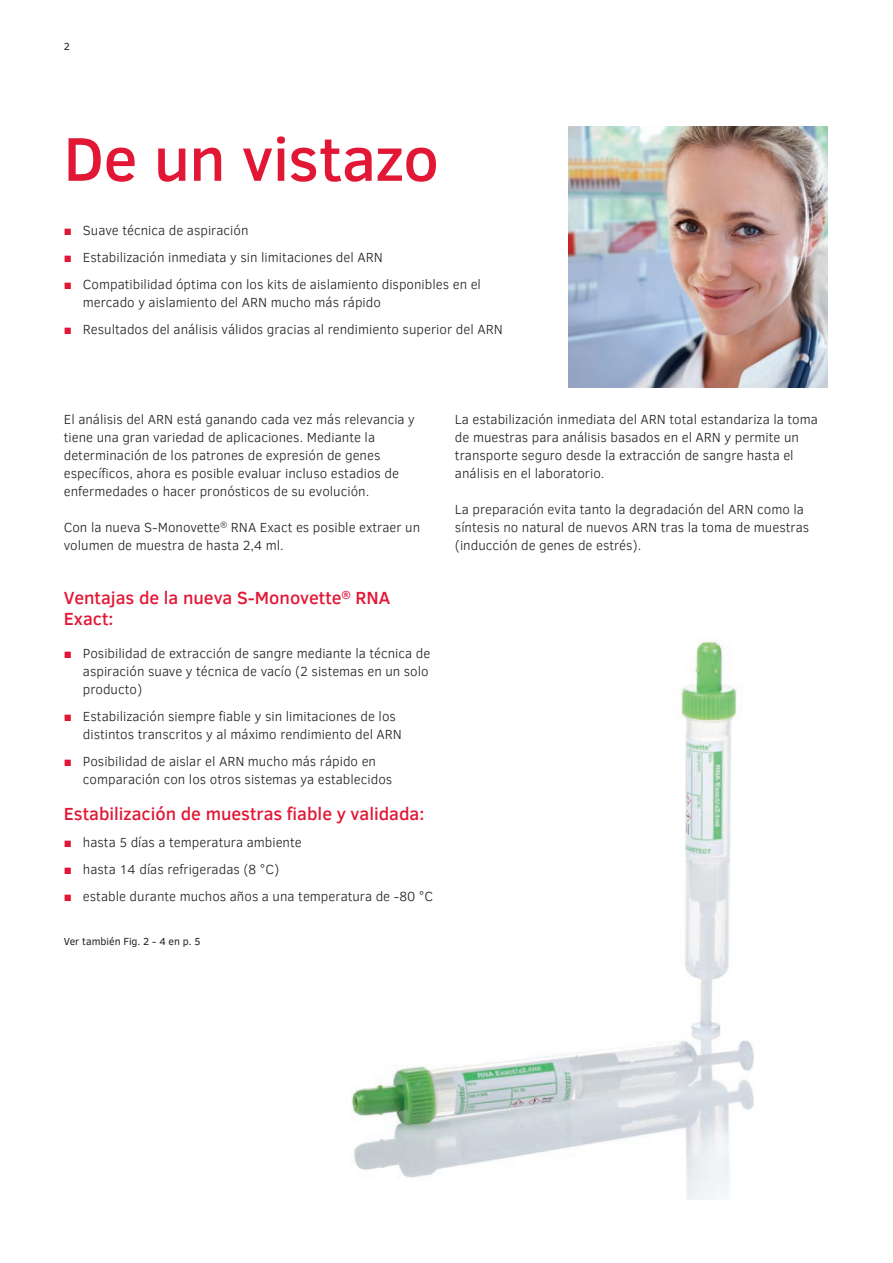
<style>
.page{position:relative;width:893px;height:1263px;background:#fff}
.page>*{position:absolute;margin:0;border:0;box-sizing:border-box;transform-origin:0 0}
.t1{font:500 63px "Clear Sans";letter-spacing:-.01em;color:#e21736}
.t2{font:500 18px/21px "Clear Sans";color:#e21736}
.t3{font:300 13.5px/18px "Clear Sans";color:#231f20}
.t4{font:10.5px "Clear Sans";color:#231f20}
.s1{font-weight:400;color:#e21736}
</style>
<div class="page">
<img style="left:351px;top:640px;width:403px;height:559px">
<img style="left:568px;top:127px;width:260px;height:261px">
<p class="t4" style="left:64px;top:39px;width:8px">2</p>
<h1 class="t1" style="left:64px;top:115px;width:377px">De un vistazo</h1>
<p class="t3" style="left:64px;top:221px;width:186px"><span class="s1">■</span> Suave técnica de aspiración</p>
<p class="t3" style="left:64px;top:248px;width:321px"><span class="s1">■</span> Estabilización inmediata y sin limitaciones del ARN</p>
<p class="t3" style="left:83px;top:275px;width:400px;text-indent:-19px"><span class="s1">■</span> Compatibilidad óptima con los kits de aislamiento disponibles en el mercado y aislamiento del ARN mucho más rápido</p>
<p class="t3" style="left:64px;top:320px;width:440px"><span class="s1">■</span> Resultados del análisis válidos gracias al rendimiento superior del ARN</p>
<p class="t3" style="left:64px;top:410px;width:353px">El análisis del ARN está ganando cada vez más relevancia y tiene una gran variedad de aplicaciones. Mediante la determinación de los patrones de expresión de genes específicos, ahora es posible evaluar incluso estadios de enfermedades o hacer pronósticos de su evolución.</p>
<p class="t3" style="left:64px;top:518px;width:358px">Con la nueva S-Monovette<sup>®</sup> RNA Exact es posible extraer un volumen de muestra de hasta 2,4 ml.</p>
<h2 class="t2" style="left:64px;top:587px;width:328px">Ventajas de la nueva S-Monovette<sup>®</sup> RNA<br>Exact:</h2>
<p class="t3" style="left:83px;top:644px;width:349px;text-indent:-19px"><span class="s1">■</span> Posibilidad de extracción de sangre mediante la técnica de aspiración suave y técnica de vacío (2 sistemas en un solo producto)</p>
<p class="t3" style="left:83px;top:707px;width:321px;text-indent:-19px"><span class="s1">■</span> Estabilización siempre fiable y sin limitaciones de los distintos transcritos y al máximo rendimiento del ARN</p>
<p class="t3" style="left:83px;top:752px;width:311px;text-indent:-19px"><span class="s1">■</span> Posibilidad de aislar el ARN mucho más rápido en comparación con los otros sistemas ya establecidos</p>
<h2 class="t2" style="left:64px;top:803px;width:362px">Estabilización de muestras fiable y validada:</h2>
<p class="t3" style="left:64px;top:833px;width:239px"><span class="s1">■</span> hasta 5 días a temperatura ambiente</p>
<p class="t3" style="left:64px;top:860px;width:217px"><span class="s1">■</span> hasta 14 días refrigeradas (8 °C)</p>
<p class="t3" style="left:64px;top:887px;width:371px"><span class="s1">■</span> estable durante muchos años a una temperatura de -80 °C</p>
<p class="t4" style="left:64px;top:934px;width:138px">Ver también Fig. 2 - 4 en p. 5</p>
<p class="t3" style="left:455px;top:410px;width:364px">La estabilización inmediata del ARN total estandariza la toma de muestras para análisis basados en el ARN y permite un transporte seguro desde la extracción de sangre hasta el análisis en el laboratorio.</p>
<p class="t3" style="left:455px;top:500px;width:356px">La preparación evita tanto la degradación del ARN como la síntesis no natural de nuevos ARN tras la toma de muestras (inducción de genes de estrés).</p>
</div>
